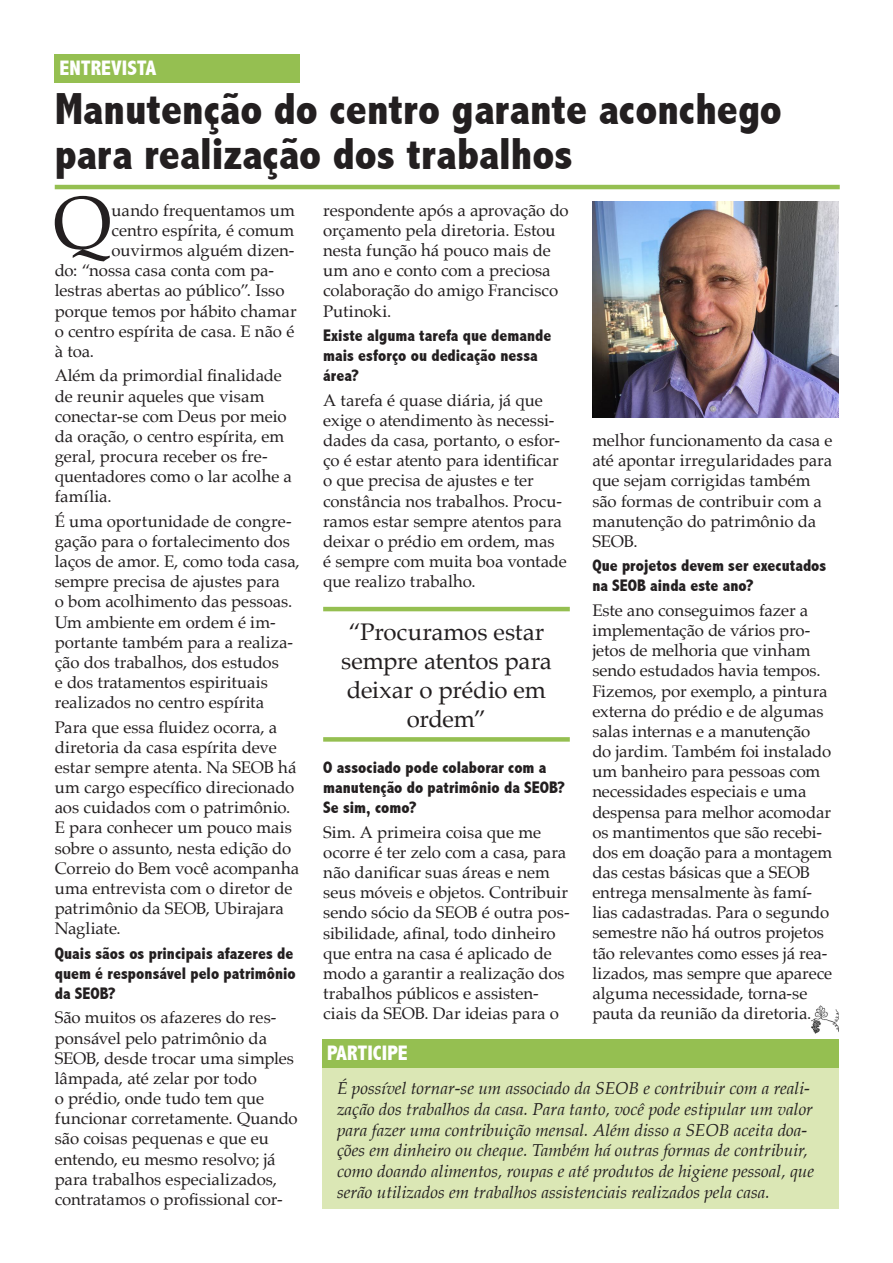
<style>
.page{position:relative;width:893px;height:1263px;background:#fff}
.page>*{position:absolute;margin:0;border:0;box-sizing:border-box;transform-origin:0 0}
.Corpo_de_texto_Palat{font:74.55px "Palatino";color:#231f20}
.t1{font:800 condensed 45px/45px "Abadi";color:#231f20}
.t2{font:24px/28.8px "Palatino";letter-spacing:-.01em;color:#231f20;text-align:center}
.t3{font:800 condensed 21px "Abadi";color:#fff}
.Corpo_de_texto_Palat-2{font:italic 17.25px/20.7px "Palatino";color:#231f20}
.Corpo_de_texto_Palat-3{font:16.8px/20.1px "Palatino";letter-spacing:-.005em;color:#231f20}
.Corpo_de_texto_Palat-4{font:800 condensed 16.8px/20.1px "Abadi";letter-spacing:.005em;color:#231f20}
</style>
<div class="page">
<div style="left:55px;top:55px;width:245px;height:28px;background:#95bf51"></div>
<hr style="left:55px;top:185px;width:785px;height:4px;background:#95bf51">
<hr style="left:323px;top:607px;width:247px;height:4px;background:#95bf51">
<div style="left:323px;top:737px;width:247px;height:5px;background:#95bf51"></div>
<img style="left:811px;top:1005px;width:28px;height:28px">
<img style="left:592px;top:202px;width:247px;height:216px">
<div style="left:323px;top:1068px;width:516px;height:141px;background:#dbe7b5"></div>
<div style="left:323px;top:1040px;width:516px;height:28px;background:#95bf51"></div>
<p class="t3" style="left:60px;top:56px;width:98px">ENTREVISTA</p>
<p class="t1" style="left:55px;top:87px;width:729px">Manutenção do centro garante aconchego para realização dos trabalhos</p>
<p class="Corpo_de_texto_Palat" style="left:53px;top:161px;width:60px">Q</p>
<p class="Corpo_de_texto_Palat-3" style="left:112px;top:200px;width:185px">uando frequentamos um</p>
<p class="Corpo_de_texto_Palat-3" style="left:323px;top:200px;width:247px">respondente após a aprovação do orçamento pela diretoria. Estou nesta função há pouco mais de um ano e conto com a preciosa colaboração do amigo Francisco<br>Putinoki.</p>
<p class="Corpo_de_texto_Palat-4" style="left:323px;top:325px;width:230px">Existe alguma tarefa que demande mais esforço ou dedicação nessa área?</p>
<p class="Corpo_de_texto_Palat-3" style="left:323px;top:390px;width:245px">A tarefa é quase diária, já que exige o atendimento às necessi&shy;dades da casa, portanto, o esfor&shy;ço é estar atento para identificar o que precisa de ajustes e ter constância nos trabalhos. Procu&shy;ramos estar sempre atentos para deixar o prédio em ordem, mas é sempre com muita boa vontade que realizo trabalho.</p>
<p class="Corpo_de_texto_Palat-3" style="left:112px;top:220px;width:184px">centro espírita, é comum</p>
<p class="Corpo_de_texto_Palat-3" style="left:112px;top:240px;width:184px">ouvirmos alguém dizen-</p>
<p class="Corpo_de_texto_Palat-3" style="left:55px;top:260px;width:221px">do: “nossa casa conta com pa-</p>
<p class="Corpo_de_texto_Palat-3" style="left:55px;top:281px;width:231px">lestras abertas ao público”. Isso</p>
<p class="Corpo_de_texto_Palat-3" style="left:55px;top:301px;width:244px">porque temos por hábito chamar</p>
<p class="Corpo_de_texto_Palat-3" style="left:55px;top:321px;width:241px">o centro espírita de casa. E não é</p>
<p class="Corpo_de_texto_Palat-3" style="left:55px;top:341px;width:41px">à toa.</p>
<p class="Corpo_de_texto_Palat-3" style="left:55px;top:365px;width:239px">Além da primordial finalidade de reunir aqueles que visam conectar-se com Deus por meio da oração, o centro espírita, em geral, procura receber os fre&shy;quentadores como o lar acolhe a família.</p>
<p class="Corpo_de_texto_Palat-3" style="left:55px;top:511px;width:247px">É uma oportunidade de congre&shy;gação para o fortalecimento dos laços de amor. E, como toda casa, sempre precisa de ajustes para<br>o bom acolhimento das pessoas.<br>Um ambiente em ordem é im&shy;portante também para a realiza&shy;ção dos trabalhos, dos estudos<br>e dos tratamentos espirituais realizados no centro espírita</p>
<p class="Corpo_de_texto_Palat-3" style="left:55px;top:717px;width:246px">Para que essa fluidez ocorra, a diretoria da casa espírita deve estar sempre atenta. Na SEOB há um cargo específico direcionado aos cuidados com o patrimônio.<br>E para conhecer um pouco mais sobre o assunto, nesta edição do<br>Correio do Bem você acompanha uma entrevista com o diretor de patrimônio da SEOB, Ubirajara<br>Nagliate.</p>
<p class="Corpo_de_texto_Palat-4" style="left:55px;top:943px;width:243px">Quais sãos os principais afazeres de quem é responsável pelo patrimônio da SEOB?</p>
<p class="Corpo_de_texto_Palat-3" style="left:55px;top:1007px;width:244px">São muitos os afazeres do res&shy;ponsável pelo patrimônio da<br>SEOB, desde trocar uma simples lâmpada, até zelar por todo<br>o prédio, onde tudo tem que funcionar corretamente. Quando são coisas pequenas e que eu entendo, eu mesmo resolvo; já para trabalhos especializados, contratamos o profissional cor-</p>
<p class="Corpo_de_texto_Palat-3" style="left:592px;top:430px;width:242px">melhor funcionamento da casa e até apontar irregularidades para que sejam corrigidas também são formas de contribuir com a manutenção do patrimônio da<br>SEOB.</p>
<p class="Corpo_de_texto_Palat-4" style="left:592px;top:556px;width:236px">Que projetos devem ser executados na SEOB ainda este ano?</p>
<p class="Corpo_de_texto_Palat-3" style="left:592px;top:600px;width:241px">Este ano conseguimos fazer a implementação de vários pro&shy;jetos de melhoria que vinham sendo estudados havia tempos.<br>Fizemos, por exemplo, a pintura externa do prédio e de algumas salas internas e a manutenção do jardim. Também foi instalado um banheiro para pessoas com necessidades especiais e uma despensa para melhor acomodar os mantimentos que são recebi&shy;dos em doação para a montagem das cestas básicas que a SEOB entrega mensalmente às famí&shy;lias cadastradas. Para o segundo semestre não há outros projetos tão relevantes como esses já rea&shy;lizados, mas sempre que aparece alguma necessidade, torna-se pauta da reunião da diretoria.</p>
<p class="t2" style="left:341px;top:618px;width:212px">“Procuramos estar sempre atentos para deixar o prédio em ordem”</p>
<p class="Corpo_de_texto_Palat-4" style="left:323px;top:757px;width:243px">O associado pode colaborar com a manutenção do patrimônio da SEOB?<br>Se sim, como?</p>
<p class="Corpo_de_texto_Palat-3" style="left:323px;top:822px;width:248px">Sim. A primeira coisa que me ocorre é ter zelo com a casa, para não danificar suas áreas e nem seus móveis e objetos. Contribuir sendo sócio da SEOB é outra pos&shy;sibilidade, afinal, todo dinheiro que entra na casa é aplicado de modo a garantir a realização dos trabalhos públicos e assisten&shy;ciais da SEOB. Dar ideias para o</p>
<p class="t3" style="left:327px;top:1041px;width:82px">PARTICIPE</p>
<p class="Corpo_de_texto_Palat-2" style="left:337px;top:1078px;width:479px">É possível tornar-se um associado da SEOB e contribuir com a reali&shy;zação dos trabalhos da casa. Para tanto, você pode estipular um valor para fazer uma contribuição mensal. Além disso a SEOB aceita doa&shy;ções em dinheiro ou cheque. Também há outras formas de contribuir, como doando alimentos, roupas e até produtos de higiene pessoal, que serão utilizados em trabalhos assistenciais realizados pela casa.</p>
</div>
